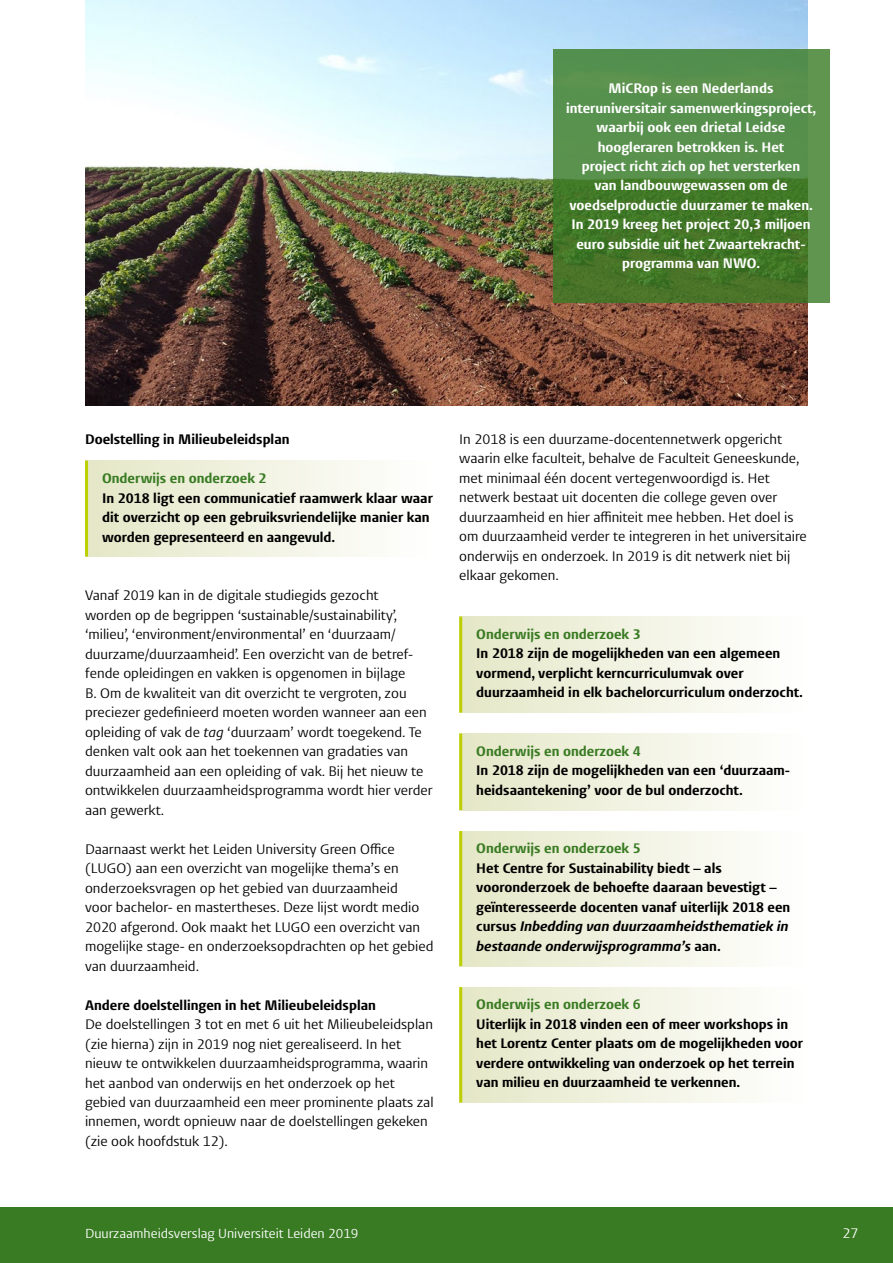
<style>
.page{position:relative;width:893px;height:1263px;background:#fff}
.page>*{position:absolute;margin:0;border:0;box-sizing:border-box;transform-origin:0 0}
.t1{font:14.25px/19.5px "Vestula";color:#000}
.t2{font:300 14.25px/19.5px "Vestula";color:#000}
.t3{font:300 14.25px/19.5px "Vestula";color:#fff;text-align:center}
.t4{font:300 14.25px "Vestula";color:#397b23}
.t5{font:14.25px "Vestula";color:#fff}
.t6{font:13.5px "Vestula";color:#fff}
.s1{font-style:italic}
</style>
<div class="page">
<div style="left:0;top:1208px;width:893px;height:55px;background:#397b23"></div>
<div style="left:459px;top:987px;width:349px;height:116px;background:linear-gradient(to right,#e5e7c7,#fff)"></div>
<hr style="left:459px;top:987px;width:3px;height:116px;background:#bccf00">
<div style="left:459px;top:831px;width:349px;height:135px;background:linear-gradient(to right,#e5e7c7,#fff)"></div>
<hr style="left:459px;top:831px;width:3px;height:135px;background:#bccf00">
<div style="left:459px;top:734px;width:349px;height:76px;background:linear-gradient(to right,#e5e7c7,#fff)"></div>
<hr style="left:459px;top:734px;width:3px;height:76px;background:#bccf00">
<div style="left:459px;top:616px;width:349px;height:96px;background:linear-gradient(to right,#e5e7c7,#fff)"></div>
<hr style="left:459px;top:617px;width:3px;height:96px;background:#bccf00">
<div style="left:85px;top:460px;width:349px;height:96px;background:linear-gradient(to right,#e5e7c7,#fff)"></div>
<hr style="left:85px;top:461px;width:3px;height:96px;background:#bccf00">
<img style="left:85px;top:0;width:723px;height:405px">
<svg style="left:553px;top:50px;width:276px;height:253px;background:#4e843b"></svg>
<p class="t3" style="left:566px;top:79px;width:252px">MiCRop is een Nederlands interuniversitair samenwerkingsproject, waarbij ook een drietal Leidse hoogleraren betrokken is. Het<br>project richt zich op het versterken<br>van landbouwgewassen om de voedselproductie duurzamer te maken.<br>In 2019 kreeg het project 20,3 miljoen euro subsidie uit het Zwaartekracht&shy;programma van NWO.</p>
<p class="t2" style="left:85px;top:430px;width:206px">Doelstelling in Milieubeleidsplan</p>
<p class="t4" style="left:102px;top:469px;width:166px">Onderwijs en onderzoek 2</p>
<p class="t2" style="left:102px;top:488px;width:332px">In 2018 ligt een communicatief raamwerk klaar waar dit overzicht op een gebruiksvriendelijke manier kan worden gepresenteerd en aangevuld.</p>
<p class="t1" style="left:85px;top:586px;width:349px">Vanaf 2019 kan in de digitale studiegids gezocht<br>worden op de begrippen ‘sustainable/sustainability’, ‘milieu’, ‘environment/environmental’ en ‘duurzaam/ duurzame/duurzaamheid’. Een overzicht van de betref&shy;fende opleidingen en vakken is opgenomen in bijlage<br>B. Om de kwaliteit van dit overzicht te vergroten, zou preciezer gedefinieerd moeten worden wanneer aan een opleiding of vak de <span class="s1">tag</span> ‘duurzaam’ wordt toegekend. Te denken valt ook aan het toekennen van gradaties van duurzaamheid aan een opleiding of vak. Bij het nieuw te ontwikkelen duurzaamheidsprogramma wordt hier verder aan gewerkt.</p>
<p class="t1" style="left:85px;top:839px;width:350px">Daarnaast werkt het Leiden University Green Office (LUGO) aan een overzicht van mogelijke thema’s en onderzoeksvragen op het gebied van duurzaamheid<br>voor bachelor- en mastertheses. Deze lijst wordt medio 2020 afgerond. Ook maakt het LUGO een overzicht van mogelijke stage- en onderzoeksopdrachten op het gebied van duurzaamheid.</p>
<p class="t2" style="left:85px;top:995px;width:292px">Andere doelstellingen in het Milieubeleidsplan</p>
<p class="t1" style="left:85px;top:1014px;width:350px">De doelstellingen 3 tot en met 6 uit het Milieubeleidsplan (zie hierna) zijn in 2019 nog niet gerealiseerd. In het nieuw te ontwikkelen duurzaamheidsprogramma, waarin het aanbod van onderwijs en het onderzoek op het gebied van duurzaamheid een meer prominente plaats zal innemen, wordt opnieuw naar de doelstellingen gekeken (zie ook hoofdstuk 12).</p>
<p class="t1" style="left:459px;top:429px;width:349px">In 2018 is een duurzame-docentennetwerk opgericht waarin elke faculteit, behalve de Faculteit Geneeskunde, met minimaal één docent vertegenwoordigd is. Het netwerk bestaat uit docenten die college geven over duurzaamheid en hier affiniteit mee hebben. Het doel is om duurzaamheid verder te integreren in het universitaire onderwijs en onderzoek. In 2019 is dit netwerk niet bij elkaar gekomen.</p>
<p class="t4" style="left:476px;top:625px;width:166px">Onderwijs en onderzoek 3</p>
<p class="t2" style="left:476px;top:644px;width:328px">In 2018 zijn de mogelijkheden van een algemeen vormend, verplicht kerncurriculumvak over duurzaamheid in elk bachelorcurriculum onderzocht.</p>
<p class="t4" style="left:476px;top:742px;width:166px">Onderwijs en onderzoek 4</p>
<p class="t2" style="left:476px;top:761px;width:315px">In 2018 zijn de mogelijkheden van een ‘duurzaam&shy;heidsaantekening’ voor de bul onderzocht.</p>
<p class="t4" style="left:476px;top:840px;width:166px">Onderwijs en onderzoek 5</p>
<p class="t2" style="left:476px;top:858px;width:316px">Het Centre for Sustainability biedt – als vooronderzoek de behoefte daaraan bevestigt – geïnteresseerde docenten vanaf uiterlijk 2018 een cursus <span class="s1">Inbedding van duurzaamheidsthematiek in bestaande onderwijsprogramma’s</span> aan.</p>
<p class="t4" style="left:476px;top:996px;width:166px">Onderwijs en onderzoek 6</p>
<p class="t2" style="left:476px;top:1014px;width:328px">Uiterlijk in 2018 vinden een of meer workshops in het Lorentz Center plaats om de mogelijkheden voor verdere ontwikkeling van onderzoek op het terrein van milieu en duurzaamheid te verkennen.</p>
<p class="t6" style="left:85px;top:1225px;width:275px">Duurzaamheidsverslag Universiteit Leiden 2019</p>
<p class="t5" style="left:842px;top:1224px;width:17px">27</p>
</div>
